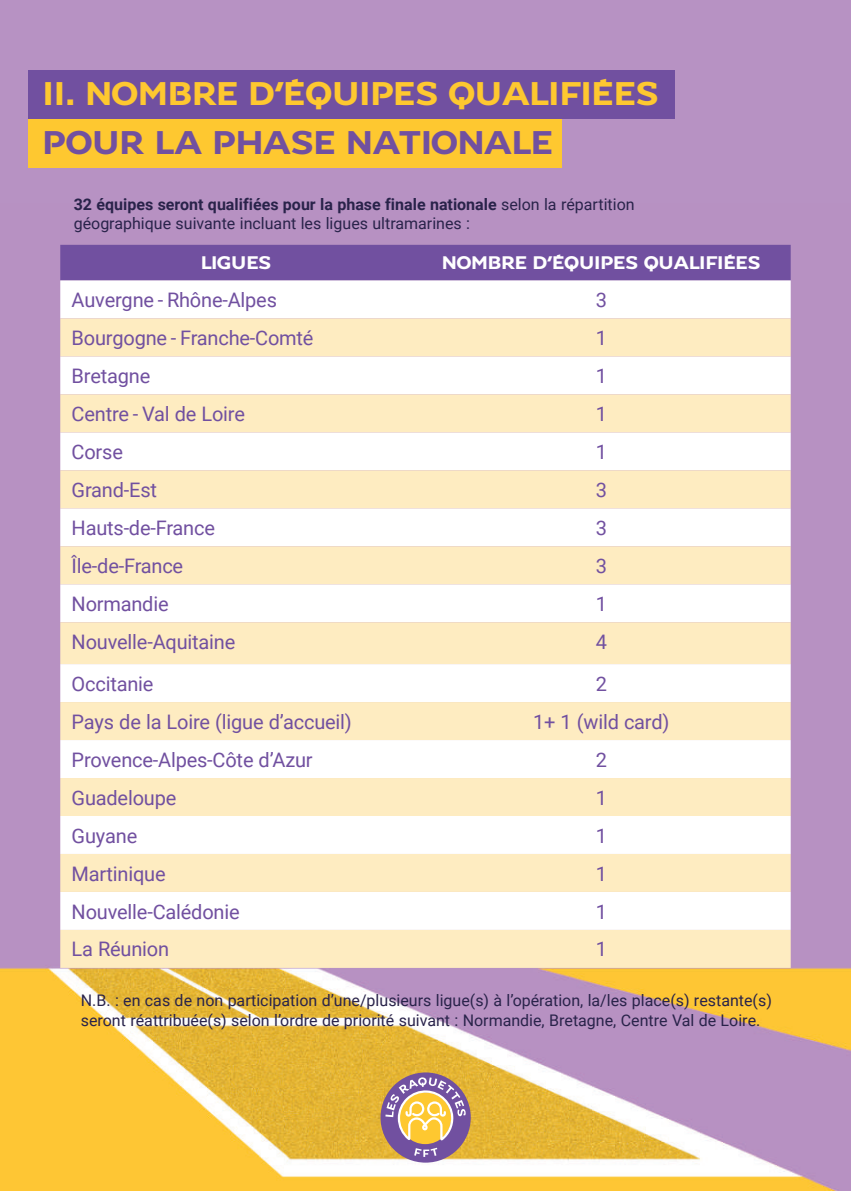
<style>
.page{position:relative;width:851px;height:1191px;background:#fff}
.page>*{position:absolute;margin:0;border:0;box-sizing:border-box;transform-origin:0 0}
.t1{font:36px "FF Tennis V";letter-spacing:-.01em;color:#fec830}
.t2{font:36px "FF Tennis V";letter-spacing:-.02em;color:#7150a0}
.t3{font:20px "Roboto";letter-spacing:-.01em;color:#7150a0}
.t4{font:20px "FF Tennis V";letter-spacing:-.01em;color:#fff}
.t5{font:16px/19.2px "Roboto";color:#29234a}
.s1{font-weight:700}
</style>
<div class="page">
<div style="left:0;top:0;width:850px;height:1191px;background:#b792c3"></div>
<img style="left:0;top:244px;width:850px;height:947px">
<div style="left:28px;top:71px;width:647px;height:48px;background:#7150a0"></div>
<div style="left:28px;top:119px;width:533px;height:48px;background:#fec830"></div>
<div style="left:380px;top:1072px;width:90px;height:90px;background:#7150a0;border-radius:50%"></div>
<div style="left:399px;top:1092px;width:52px;height:52px;background:#fec830;border-radius:50%"></div>
<svg style="left:414px;top:1147px;width:23px;height:10px"></svg>
<svg style="left:385px;top:1077px;width:80px;height:63px"></svg>
<div style="left:60px;top:245px;width:730px;height:35px;background:#7150a0"></div>
<div style="left:60px;top:280px;width:730px;height:38px;background:#fff"></div>
<svg style="left:60px;top:318px;width:730px;height:650px;background:#fef4dd"></svg>
<h1 class="t1" style="left:43px;top:73px;width:617px">II. NOMBRE D’ÉQUIPES QUALIFIÉES</h1>
<h1 class="t2" style="left:43px;top:122px;width:512px">POUR LA PHASE NATIONALE</h1>
<p class="t5" style="left:74px;top:194px;width:562px"><span class="s1">32 équipes seront qualifiées pour la phase finale nationale</span> selon la répartition géographique suivante incluant les ligues ultramarines :</p>
<p class="t4" style="left:201px;top:251px;width:72px">LIGUES</p>
<p class="t4" style="left:442px;top:251px;width:320px">NOMBRE D’ÉQUIPES QUALIFIÉES</p>
<p class="t3" style="left:72px;top:286px;width:207px">Auvergne - Rhône-Alpes</p>
<p class="t3" style="left:595px;top:286px;width:13px">3</p>
<p class="t3" style="left:72px;top:324px;width:243px">Bourgogne - Franche-Comté</p>
<p class="t3" style="left:595px;top:324px;width:13px">1</p>
<p class="t3" style="left:72px;top:362px;width:80px">Bretagne</p>
<p class="t3" style="left:595px;top:362px;width:13px">1</p>
<p class="t3" style="left:72px;top:400px;width:175px">Centre - Val de Loire</p>
<p class="t3" style="left:595px;top:400px;width:13px">1</p>
<p class="t3" style="left:72px;top:438px;width:53px">Corse</p>
<p class="t3" style="left:595px;top:438px;width:13px">1</p>
<p class="t3" style="left:72px;top:476px;width:87px">Grand-Est</p>
<p class="t3" style="left:595px;top:476px;width:13px">3</p>
<p class="t3" style="left:72px;top:514px;width:145px">Hauts-de-France</p>
<p class="t3" style="left:595px;top:514px;width:13px">3</p>
<p class="t3" style="left:72px;top:552px;width:113px">Île-de-France</p>
<p class="t3" style="left:595px;top:552px;width:13px">3</p>
<p class="t3" style="left:72px;top:590px;width:98px">Normandie</p>
<p class="t3" style="left:595px;top:590px;width:13px">1</p>
<p class="t3" style="left:72px;top:627px;width:165px">Nouvelle-Aquitaine</p>
<p class="t3" style="left:595px;top:627px;width:13px">4</p>
<p class="t3" style="left:72px;top:669px;width:83px">Occitanie</p>
<p class="t3" style="left:595px;top:669px;width:13px">2</p>
<p class="t3" style="left:72px;top:707px;width:282px">Pays de la Loire (ligue d’accueil)</p>
<p class="t3" style="left:533px;top:707px;width:138px">1+ 1 (wild card)</p>
<p class="t3" style="left:72px;top:745px;width:242px">Provence-Alpes-Côte d’Azur</p>
<p class="t3" style="left:595px;top:745px;width:13px">2</p>
<p class="t3" style="left:72px;top:783px;width:106px">Guadeloupe</p>
<p class="t3" style="left:595px;top:783px;width:13px">1</p>
<p class="t3" style="left:72px;top:821px;width:67px">Guyane</p>
<p class="t3" style="left:595px;top:821px;width:13px">1</p>
<p class="t3" style="left:72px;top:859px;width:96px">Martinique</p>
<p class="t3" style="left:595px;top:859px;width:13px">1</p>
<p class="t3" style="left:72px;top:897px;width:169px">Nouvelle-Calédonie</p>
<p class="t3" style="left:595px;top:897px;width:13px">1</p>
<p class="t3" style="left:72px;top:935px;width:99px">La Réunion</p>
<p class="t3" style="left:595px;top:935px;width:13px">1</p>
<p class="t5" style="left:81px;top:990px;width:692px">N.B. : en cas de non participation d’une/plusieurs ligue(s) à l’opération, la/les place(s) restante(s) seront réattribuée(s) selon l’ordre de priorité suivant : Normandie, Bretagne, Centre Val de Loire.</p>
</div>
